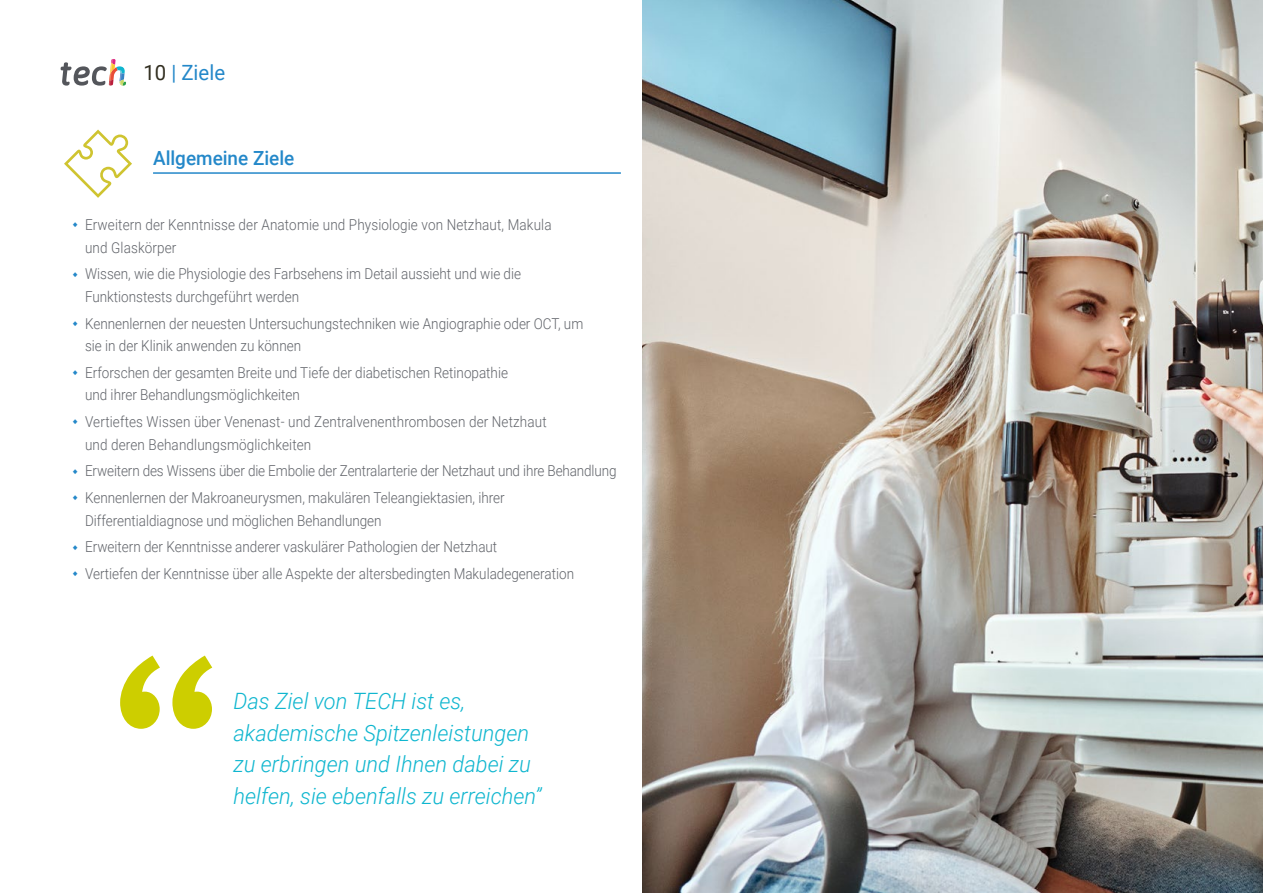
<style>
.page{position:relative;width:1263px;height:893px;background:#fff}
.page>*{position:absolute;margin:0;border:0;box-sizing:border-box;transform-origin:0 0}
.t1{font:italic 300 22.5px/31.5px "Roboto";color:#0fb6cf}
.t2{font:21px "Roboto";color:#2488c9}
.t3{font:500 19.5px "Roboto";color:#2488c9}
.t4{font:300 15px/22.5px "Roboto";color:#61646a;scale:.9 1}
.s1{color:#312e20}
</style>
<div class="page">
<hr style="left:153px;top:173px;width:468px;height:1px;background:#2488c9">
<svg style="left:64px;top:130px;width:68px;height:68px"></svg>
<svg style="left:120px;top:656px;width:92px;height:73px"></svg>
<svg style="left:61px;top:59px;width:65px;height:27px"></svg>
<img style="left:642px;top:0;width:621px;height:893px">
<h2 class="t2" style="left:144px;top:57px;width:83px"><span class="s1">10</span> | Ziele</h2>
<h3 class="t3" style="left:153px;top:144px;width:143px">Allgemeine Ziele</h3>
<p class="t4" style="left:85px;top:213px;width:520px">Erweitern der Kenntnisse der Anatomie und Physiologie von Netzhaut, Makula und Glaskörper</p>
<p class="t4" style="left:85px;top:262px;width:486px">Wissen, wie die Physiologie des Farbsehens im Detail aussieht und wie die<br>Funktionstests durchgeführt werden</p>
<p class="t4" style="left:85px;top:311px;width:555px">Kennenlernen der neuesten Untersuchungstechniken wie Angiographie oder OCT, um sie in der Klinik anwenden zu können</p>
<p class="t4" style="left:85px;top:361px;width:471px">Erforschen der gesamten Breite und Tiefe der diabetischen Retinopathie und ihrer Behandlungsmöglichkeiten</p>
<p class="t4" style="left:85px;top:410px;width:514px">Vertieftes Wissen über Venenast- und Zentralvenenthrombosen der Netzhaut und deren Behandlungsmöglichkeiten</p>
<p class="t4" style="left:85px;top:457px;width:592px;line-height:26.7px">Erweitern des Wissens über die Embolie der Zentralarterie der Netzhaut und ihre Behandlung<br>Kennenlernen der Makroaneurysmen, makulären Teleangiektasien, ihrer</p>
<p class="t4" style="left:85px;top:506px;width:545px;line-height:26.7px">Differentialdiagnose und möglichen Behandlungen<br>Erweitern der Kenntnisse anderer vaskulärer Pathologien der Netzhaut<br>Vertiefen der Kenntnisse über alle Aspekte der altersbedingten Makuladegeneration</p>
<h1 class="t1" style="left:234px;top:684px;width:310px">Das Ziel von TECH ist es, akademische Spitzenleistungen zu erbringen und Ihnen dabei zu helfen, sie ebenfalls zu erreichen”</h1>
</div>
